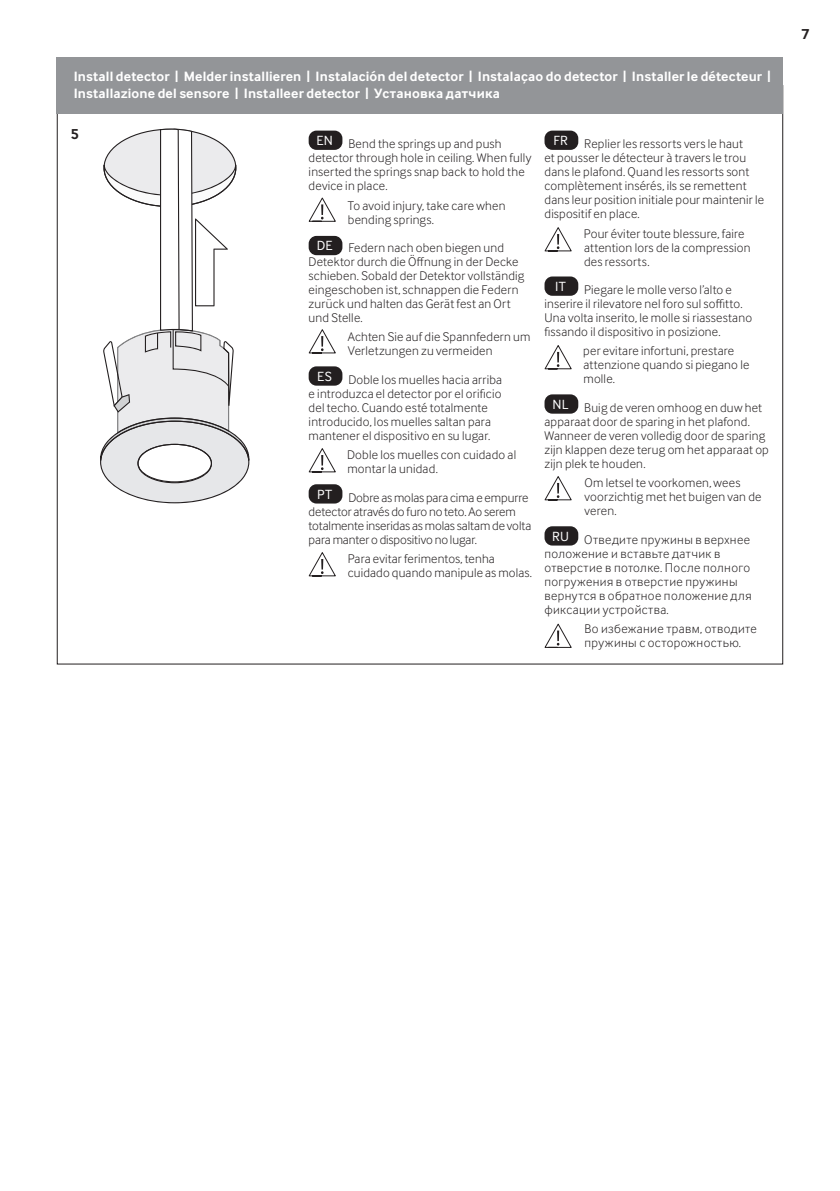
<style>
.page{position:relative;width:840px;height:1191px;background:#fff}
.page>*{position:absolute;margin:0;border:0;box-sizing:border-box;transform-origin:0 0}
.Body_Indent{font:700 15px "Inter Face";color:#231f20}
.Sub_Heading{font:700 14px/16.8px "Inter Face";letter-spacing:.01em;color:#fff}
.Sub_Heading-2{font:13.8px "Inter Face";letter-spacing:.025em;color:#fff}
.Caption_Copy_N{font:300 13px/14px "Inter Face";letter-spacing:.015em;color:#231f20}
.Caption_Copy_N-2{font:300 13px/14px "Inter Face";letter-spacing:-.005em;color:#231f20}
</style>
<div class="page">
<svg style="left:100px;top:129px;width:149px;height:374px"></svg>
<div style="left:308px;top:131px;width:34px;height:19px;background:#231f20;border-radius:8px"></div>
<svg style="left:308px;top:198px;width:27px;height:24px"></svg>
<div style="left:308px;top:236px;width:34px;height:19px;background:#231f20;border-radius:8px"></div>
<svg style="left:308px;top:329px;width:27px;height:24px"></svg>
<div style="left:308px;top:366px;width:34px;height:20px;background:#231f20;border-radius:8px"></div>
<svg style="left:308px;top:448px;width:27px;height:24px"></svg>
<div style="left:308px;top:484px;width:34px;height:19px;background:#231f20;border-radius:8px"></div>
<svg style="left:308px;top:552px;width:27px;height:24px"></svg>
<div style="left:544px;top:131px;width:34px;height:19px;background:#231f20;border-radius:8px"></div>
<svg style="left:544px;top:227px;width:27px;height:24px"></svg>
<div style="left:544px;top:276px;width:34px;height:20px;background:#231f20;border-radius:8px"></div>
<svg style="left:544px;top:345px;width:27px;height:24px"></svg>
<div style="left:544px;top:394px;width:34px;height:20px;background:#231f20;border-radius:8px"></div>
<svg style="left:544px;top:476px;width:27px;height:24px"></svg>
<div style="left:544px;top:526px;width:34px;height:19px;background:#231f20;border-radius:8px"></div>
<svg style="left:544px;top:623px;width:27px;height:25px"></svg>
<div style="left:57px;top:57px;width:725px;height:56px;background:#939598"></div>
<p class="Sub_Heading" style="left:74px;top:68px;width:698px">Install detector | Melder installieren | Instalación del detector | Instalaçao do detector | Installer le détecteur |<br>Installazione del sensore | Installeer detector | Установка датчика</p>
<p class="Body_Indent" style="left:71px;top:125px;width:10px">5</p>
<p class="Sub_Heading-2" style="left:316px;top:132px;width:18px">EN</p>
<p class="Caption_Copy_N" style="left:308px;top:136px;width:224px;text-indent:40px">Bend the springs up and push detector through hole in ceiling. When fully inserted the springs snap back to hold the device in place.</p>
<p class="Caption_Copy_N" style="left:347px;top:198px;width:159px">To avoid injury, take care when bending springs.</p>
<p class="Sub_Heading-2" style="left:316px;top:238px;width:17px">DE</p>
<p class="Caption_Copy_N" style="left:308px;top:240px;width:217px;text-indent:40px">Federn nach oben biegen und Detektor durch die Öffnung in der Decke schieben. Sobald der Detektor vollständig eingeschoben ist, schnappen die Federn zurück und halten das Gerät fest an Ort und Stelle.</p>
<p class="Caption_Copy_N" style="left:347px;top:330px;width:184px">Achten Sie auf die Spannfedern um<br>Verletzungen zu vermeiden</p>
<p class="Sub_Heading-2" style="left:317px;top:368px;width:16px">ES</p>
<p class="Caption_Copy_N" style="left:308px;top:372px;width:195px;text-indent:40px">Doble los muelles hacia arriba e introduzca el detector por el orificio del techo. Cuando esté totalmente introducido, los muelles saltan para mantener el dispositivo en su lugar.</p>
<p class="Caption_Copy_N" style="left:347px;top:448px;width:170px">Doble los muelles con cuidado al montar la unidad.</p>
<p class="Sub_Heading-2" style="left:317px;top:486px;width:17px">PT</p>
<p class="Caption_Copy_N-2" style="left:308px;top:490px;width:224px;text-indent:40px">Dobre as molas para cima e empurre detector através do furo no teto. Ao serem totalmente inseridas as molas saltam de volta para manter o dispositivo no lugar.</p>
<p class="Caption_Copy_N" style="left:347px;top:552px;width:186px">Para evitar ferimentos, tenha cuidado quando manipule as molas.</p>
<p class="Sub_Heading-2" style="left:553px;top:132px;width:16px">FR</p>
<p class="Caption_Copy_N" style="left:544px;top:136px;width:221px;text-indent:40px">Replier les ressorts vers le haut<br>et pousser le détecteur à travers le trou dans le plafond. Quand les ressorts sont complètement insérés, ils se remettent dans leur position initiale pour maintenir le dispositif en place.</p>
<p class="Caption_Copy_N" style="left:583px;top:226px;width:168px">Pour éviter toute blessure, faire attention lors de la compression des ressorts.</p>
<p class="Sub_Heading-2" style="left:555px;top:278px;width:12px">IT</p>
<p class="Caption_Copy_N" style="left:544px;top:282px;width:209px;text-indent:40px">Piegare le molle verso l’alto e inserire il rilevatore nel foro sul soffitto.<br>Una volta inserito, le molle si riassestano fissando il dispositivo in posizione.</p>
<p class="Caption_Copy_N" style="left:583px;top:344px;width:167px">per evitare infortuni, prestare attenzione quando si piegano le molle.</p>
<p class="Sub_Heading-2" style="left:552px;top:396px;width:18px">NL</p>
<p class="Caption_Copy_N" style="left:544px;top:400px;width:226px;text-indent:40px">Buig de veren omhoog en duw het apparaat door de sparing in het plafond.<br>Wanneer de veren volledig door de sparing zijn klappen deze terug om het apparaat op zijn plek te houden.</p>
<p class="Caption_Copy_N" style="left:584px;top:476px;width:178px">Om letsel te voorkomen, wees voorzichtig met het buigen van de veren.</p>
<p class="Sub_Heading-2" style="left:552px;top:528px;width:18px">RU</p>
<p class="Caption_Copy_N" style="left:544px;top:532px;width:208px;text-indent:40px">Отведите пружины в верхнее положение и вставьте датчик в отверстие в потолке. После полного погружения в отверстие пружины вернутся в обратное положение для фиксации устройства.</p>
<p class="Caption_Copy_N" style="left:584px;top:622px;width:174px">Во избежание травм, отводите пружины с осторожностью.</p>
<p class="Body_Indent" style="left:801px;top:25px;width:10px">7</p>
</div>
